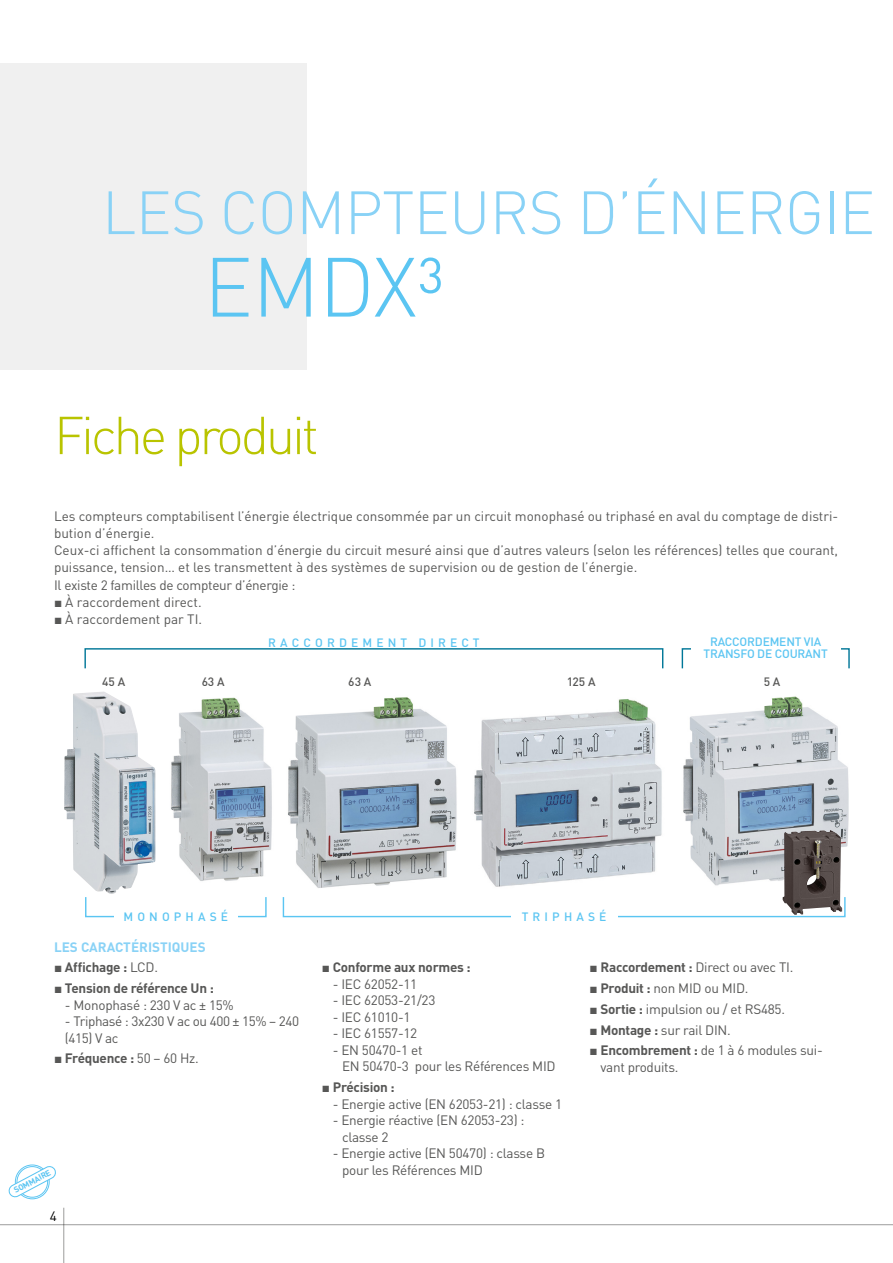
<style>
.page{position:relative;width:893px;height:1263px;background:#fff}
.page>*{position:absolute;margin:0;border:0;box-sizing:border-box;transform-origin:0 0}
.t1{font:300 82.5px "DIN Pro";letter-spacing:-.015em;color:#5bc5f2}
.t2{font:300 60px "DIN Pro";letter-spacing:-.01em;color:#89d2f6}
.t3{font:300 52.5px "DIN Pro";letter-spacing:-.06em;color:#b9c400}
.t4{font:13.5px/16.5px "DIN Pro";letter-spacing:-.02em;color:#575756}
.t5{font:13.5px/17.2px "DIN Pro";color:#575756}
.t6{font:700 13.5px "DIN Pro";letter-spacing:-.02em;color:#575756}
.t7{font:700 13.5px "DIN Pro";color:#89d2f6}
.t8{font:13.5px "DIN Pro";color:#000}
.t9{font:500 12px "DIN Pro";letter-spacing:.345em;color:#5bc5f2}
.t10{font:500 12px/12px "DIN Pro";letter-spacing:-.015em;color:#5bc5f2;text-align:center}
.t11{font:500 12px "DIN Pro";color:#575756}
.t12{font:700 8.25px "DIN Pro";color:#5bc5f2}
.s1{font-family:"Arial"}
.s2{font-family:"Arial";font-weight:400}
.s3{font-weight:400}
.s4{font-weight:700}
</style>
<div class="page">
<hr style="left:63px;top:1208px;width:1px;height:55px;background:#9d9d9c">
<hr style="left:0;top:1224px;width:893px;height:1px;background:#9d9d9c">
<div style="left:15px;top:1165px;width:35px;height:34px;border:1px solid #5bc5f2;border-radius:50%"></div>
<svg style="left:11px;top:1167px;width:44px;height:31px"></svg>
<div style="left:0;top:64px;width:306px;height:306px;background:#f0f0f0"></div>
<img style="left:64px;top:691px;width:91px;height:203px">
<img style="left:171px;top:697px;width:101px;height:184px">
<img style="left:282px;top:697px;width:175px;height:206px">
<img style="left:474px;top:699px;width:188px;height:188px">
<img style="left:683px;top:696px;width:166px;height:205px">
<div style="left:84px;top:648px;width:579px;height:21px;border:1px solid #007798"></div>
<div style="left:283px;top:896px;width:563px;height:21px;border:1px solid #5bc5f2"></div>
<div style="left:85px;top:896px;width:182px;height:21px;border:1px solid #5bc5f2"></div>
<div style="left:511px;top:912px;width:106px;height:10px;background:#fff"></div>
<div style="left:114px;top:912px;width:123px;height:10px;background:#fff"></div>
<img style="left:783px;top:830px;width:59px;height:85px">
<h2 class="t2" style="left:102px;top:172px;width:775px">LES COMPTEURS D’ÉNERGIE</h2>
<h1 class="t1" style="left:204px;top:231px;width:243px">EMDX³</h1>
<h3 class="t3" style="left:54px;top:399px;width:266px">Fiche produit</h3>
<p class="t5" style="left:54px;top:506px;width:786px">Les compteurs comptabilisent l’énergie électrique consommée par un circuit monophasé ou triphasé en aval du comptage de distri&shy;bution d’énergie.<br>Ceux-ci affichent la consommation d’énergie du circuit mesuré ainsi que d’autres valeurs (selon les références) telles que courant, puissance, tension… et les transmettent à des systèmes de supervision ou de gestion de l’énergie.<br>Il existe 2 familles de compteur d’énergie :</p>
<p class="t5" style="left:54px;top:593px;width:149px"><span class="s1">■</span> À raccordement direct.</p>
<p class="t5" style="left:54px;top:610px;width:150px"><span class="s1">■</span> À raccordement par TI.</p>
<p class="t9" style="left:268px;top:634px;width:213px">RACCORDEMENT DIRECT</p>
<p class="t10" style="left:704px;top:635px;width:126px">RACCORDEMENT VIA<br>TRANSFO DE COURANT</p>
<p class="t11" style="left:102px;top:673px;width:25px">45 A</p>
<p class="t11" style="left:202px;top:673px;width:25px">63 A</p>
<p class="t11" style="left:348px;top:673px;width:25px">63 A</p>
<p class="t11" style="left:566px;top:673px;width:31px">125 A</p>
<p class="t11" style="left:763px;top:673px;width:18px">5 A</p>
<p class="t9" style="left:123px;top:909px;width:106px">MONOPHASÉ</p>
<p class="t9" style="left:522px;top:909px;width:86px">TRIPHASÉ</p>
<p class="t7" style="left:54px;top:937px;width:153px">LES CARACTÉRISTIQUES</p>
<p class="t6" style="left:54px;top:958px;width:106px"><span class="s2">■</span> Affichage : <span class="s3">LCD.</span></p>
<p class="t6" style="left:54px;top:979px;width:161px"><span class="s2">■</span> Tension de référence Un :</p>
<p class="t4" style="left:65px;top:996px;width:170px">- Monophasé : 230 V ac ± 15%</p>
<p class="t4" style="left:65px;top:1012px;width:236px">- Triphasé : 3x230 V ac ou 400 ± 15% – 240 (415) V ac</p>
<p class="t6" style="left:54px;top:1049px;width:146px"><span class="s2">■</span> Fréquence : <span class="s3">50 – 60 Hz.</span></p>
<p class="t12" style="left:12px;top:1186px;width:42px;rotate:-28deg">SOMMAIRE</p>
<p class="t8" style="left:50px;top:1207px;width:9px">4</p>
<p class="t6" style="left:322px;top:958px;width:150px"><span class="s2">■</span> Conforme aux normes :</p>
<p class="t4" style="left:333px;top:975px;width:86px">- IEC 62052-11</p>
<p class="t4" style="left:333px;top:991px;width:104px">- IEC 62053-21/23</p>
<p class="t4" style="left:333px;top:1008px;width:79px">- IEC 61010-1</p>
<p class="t4" style="left:333px;top:1024px;width:86px">- IEC 61557-12</p>
<p class="t4" style="left:342px;top:1041px;width:215px;text-indent:-9px">- EN 50470-1 et<br>EN 50470-3 pour les Références MID</p>
<p class="t6" style="left:322px;top:1078px;width:74px"><span class="s2">■</span> Précision :</p>
<p class="t4" style="left:333px;top:1095px;width:231px">- Energie active (EN 62053-21) : classe 1</p>
<p class="t4" style="left:342px;top:1111px;width:184px;text-indent:-9px">- Energie réactive (EN 62053-23) : classe 2</p>
<p class="t4" style="left:342px;top:1144px;width:204px;line-height:17.2px;text-indent:-9px">- Energie active (EN 50470) : classe B pour les Références MID</p>
<p class="t4" style="left:590px;top:958px;width:205px"><span class="s1">■</span> <span class="s4">Raccordement :</span> Direct ou avec TI.</p>
<p class="t4" style="left:590px;top:979px;width:160px"><span class="s1">■</span> <span class="s4">Produit :</span> non MID ou MID.</p>
<p class="t4" style="left:590px;top:1000px;width:197px"><span class="s1">■</span> <span class="s4">Sortie :</span> impulsion ou / et RS485.</p>
<p class="t4" style="left:590px;top:1021px;width:143px"><span class="s1">■</span> <span class="s4">Montage :</span> sur rail DIN.</p>
<p class="t4" style="left:601px;top:1041px;width:224px;text-indent:-11px"><span class="s1">■</span> <span class="s4">Encombrement :</span> de 1 à 6 modules sui&shy;vant produits.</p>
</div>
